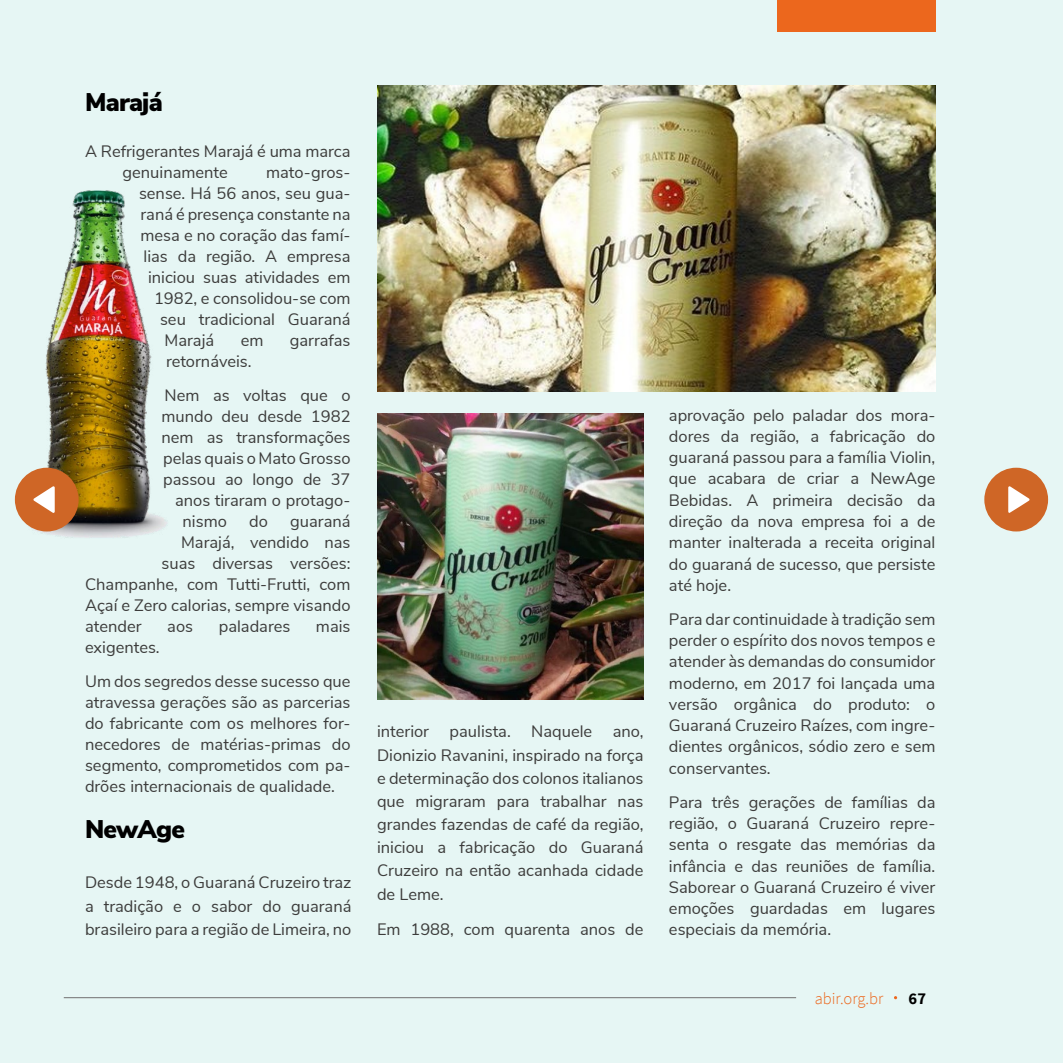
<style>
.page{position:relative;width:1063px;height:1063px;background:#e6f6f4}
.page>*{position:absolute;margin:0;border:0;box-sizing:border-box;transform-origin:0 0}
.t1{font:900 25.5px "Nunito Sans";letter-spacing:-.03em;color:#000}
.t2{font:16.5px/21.3px "Nunito Sans";color:#3c3c3b;text-align:justify}
.t3{font:300 16.5px "Source Sans Pro";color:#ec671d}
.t4{font:700 16.5px "Source Sans Pro";color:#000}
</style>
<div class="page">
<img style="left:37px;top:191px;width:130px;height:347px">
<img style="left:377px;top:85px;width:558px;height:306px">
<img style="left:377px;top:414px;width:266px;height:286px">
<svg style="left:15px;top:468px;width:64px;height:63px;background:#ca7f4d"></svg>
<svg style="left:984px;top:468px;width:64px;height:63px"></svg>
<hr style="left:64px;top:997px;width:732px;height:1px;background:#706f6f">
<svg style="left:894px;top:996px;width:4px;height:4px"></svg>
<div style="left:777px;top:0;width:158px;height:32px;background:#ec671d"></div>
<h1 class="t1" style="left:85px;top:83px;width:79px">Marajá</h1>
<p class="t2" style="left:123px;top:140px;width:229px;text-indent:-38px">A Refrigerantes Marajá é uma marca genuinamente</p>
<p class="t2" style="left:266px;top:161px;width:86px">mato-gros-</p>
<p class="t2" style="left:139px;top:182px;width:213px">sense. Há 56 anos, seu gua-</p>
<p class="t2" style="left:141px;top:203px;width:212px">raná é presença constante na</p>
<p class="t2" style="left:141px;top:224px;width:212px">mesa e no coração das famí-</p>
<p class="t2" style="left:144px;top:245px;width:209px">lias da região. A empresa</p>
<p class="t2" style="left:148px;top:266px;width:204px">iniciou suas atividades em</p>
<p class="t2" style="left:154px;top:287px;width:198px">1982, e consolidou-se com</p>
<p class="t2" style="left:160px;top:308px;width:192px">seu tradicional Guaraná</p>
<p class="t2" style="left:165px;top:329px;width:51px">Marajá</p>
<p class="t2" style="left:241px;top:329px;width:24px">em</p>
<p class="t2" style="left:290px;top:329px;width:62px">garrafas</p>
<p class="t2" style="left:165px;top:344px;width:188px;line-height:33.8px">retornáveis.<br>Nem as voltas que o</p>
<p class="t2" style="left:162px;top:405px;width:191px">mundo deu desde 1982</p>
<p class="t2" style="left:162px;top:426px;width:190px">nem as transformações</p>
<p class="t2" style="left:163px;top:447px;width:189px">pelas quais o Mato Grosso</p>
<p class="t2" style="left:163px;top:468px;width:189px">passou ao longo de 37</p>
<p class="t2" style="left:175px;top:489px;width:177px">anos tiraram o protago-</p>
<p class="t2" style="left:183px;top:510px;width:46px">nismo</p>
<p class="t2" style="left:249px;top:510px;width:20px">do</p>
<p class="t2" style="left:290px;top:510px;width:62px">guaraná</p>
<p class="t2" style="left:181px;top:531px;width:171px">Marajá, vendido nas</p>
<p class="t2" style="left:162px;top:552px;width:190px">suas diversas versões:</p>
<p class="t2" style="left:85px;top:573px;width:267px">Champanhe, com Tutti-Frutti, com</p>
<p class="t2" style="left:85px;top:594px;width:267px">Açaí e Zero calorias, sempre visando</p>
<p class="t2" style="left:85px;top:615px;width:58px">atender</p>
<p class="t2" style="left:167px;top:615px;width:27px">aos</p>
<p class="t2" style="left:219px;top:615px;width:73px">paladares</p>
<p class="t2" style="left:316px;top:615px;width:36px">mais</p>
<p class="t2" style="left:85px;top:630px;width:267px;line-height:33.8px">exigentes.<br>Um dos segredos desse sucesso que</p>
<p class="t2" style="left:85px;top:691px;width:267px">atravessa gerações são as parcerias do fabricante com os melhores for&shy;necedores de matérias-primas do segmento, comprometidos com pa&shy;drões internacionais de qualidade.</p>
<h1 class="t1" style="left:85px;top:811px;width:102px">NewAge</h1>
<p class="t2" style="left:85px;top:869px;width:268px;line-height:23.9px">Desde 1948, o Guaraná Cruzeiro traz a tradição e o sabor do guaraná brasileiro para a região de Limeira, no</p>
<p class="t2" style="left:377px;top:719px;width:268px;line-height:23.1px">interior paulista. Naquele ano, Dionizio Ravanini, inspirado na força e determinação dos colonos italianos que migraram para trabalhar nas grandes fazendas de café da região, iniciou a fabricação do Guaraná Cruzeiro na então acanhada cidade de Leme.</p>
<p class="t2" style="left:377px;top:918px;width:268px">Em 1988, com quarenta anos de</p>
<p class="t2" style="left:669px;top:403px;width:268px">aprovação pelo paladar dos mora&shy;dores da região, a fabricação do guaraná passou para a família Violin, que acabara de criar a NewAge Bebidas. A primeira decisão da direção da nova empresa foi a de manter inalterada a receita original do guaraná de sucesso, que persiste até hoje.</p>
<p class="t2" style="left:669px;top:607px;width:268px">Para dar continuidade à tradição sem perder o espírito dos novos tempos e atender às demandas do consumidor moderno, em 2017 foi lançada uma versão orgânica do produto: o Guaraná Cruzeiro Raízes, com ingre&shy;dientes orgânicos, sódio zero e sem conservantes.</p>
<p class="t2" style="left:669px;top:790px;width:268px">Para três gerações de famílias da região, o Guaraná Cruzeiro repre&shy;senta o resgate das memórias da infância e das reuniões de família.<br>Saborear o Guaraná Cruzeiro é viver emoções guardadas em lugares especiais da memória.</p>
<p class="t3" style="left:815px;top:988px;width:70px">abir.org.br</p>
<p class="t4" style="left:909px;top:987px;width:19px">67</p>
<p class="t4" style="left:909px;top:995px;width:19px">67</p>
</div>
